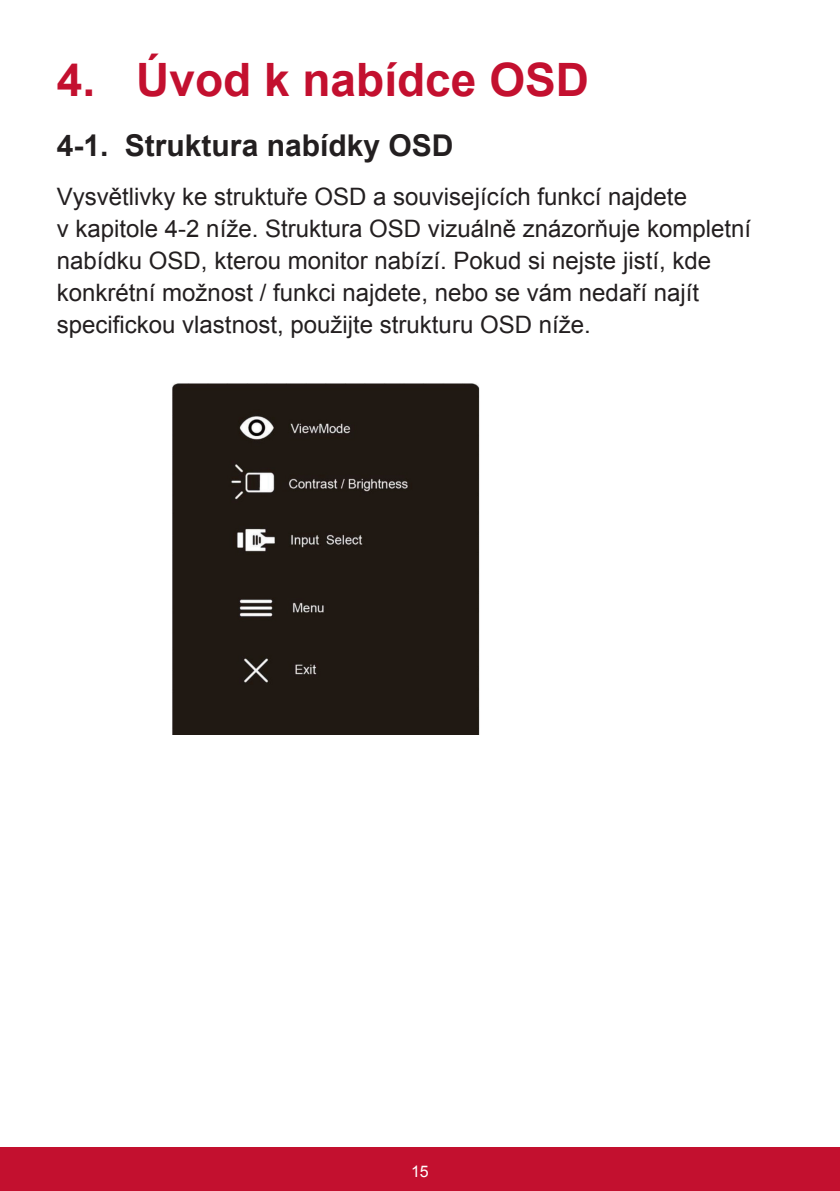
<style>
.page{position:relative;width:840px;height:1191px;background:#fff}
.page>*{position:absolute;margin:0;border:0;box-sizing:border-box;transform-origin:0 0}
.t1{font:700 46px "Arial";color:#c3102f}
.t2{font:700 30px "Arial";color:#231f20}
.t3{font:24px/32px "Arial";color:#231f20}
.t4{font:16px "Arial";color:#fff}
</style>
<div class="page">
<div style="left:0;top:1147px;width:839px;height:44px;background:#c3102f"></div>
<div style="left:172px;top:383px;width:308px;height:351px;background:#201913"></div>
<h1 class="t1" style="left:57px;top:49px;width:533px">4. Úvod k nabídce OSD</h1>
<p class="t2" style="left:57px;top:125px;width:398px">4-1. Struktura nabídky OSD</p>
<p class="t3" style="left:57px;top:181px;width:695px">Vysvětlivky ke struktuře OSD a souvisejících funkcí najdete<br>v kapitole 4-2 níže. Struktura OSD vizuálně znázorňuje kompletní nabídku OSD, kterou monitor nabízí. Pokud si nejste jistí, kde konkrétní možnost / funkci najdete, nebo se vám nedaří najít specifickou vlastnost, použijte strukturu OSD níže.</p>
<p class="t4" style="left:411px;top:1160px;width:19px">15</p>
</div>
